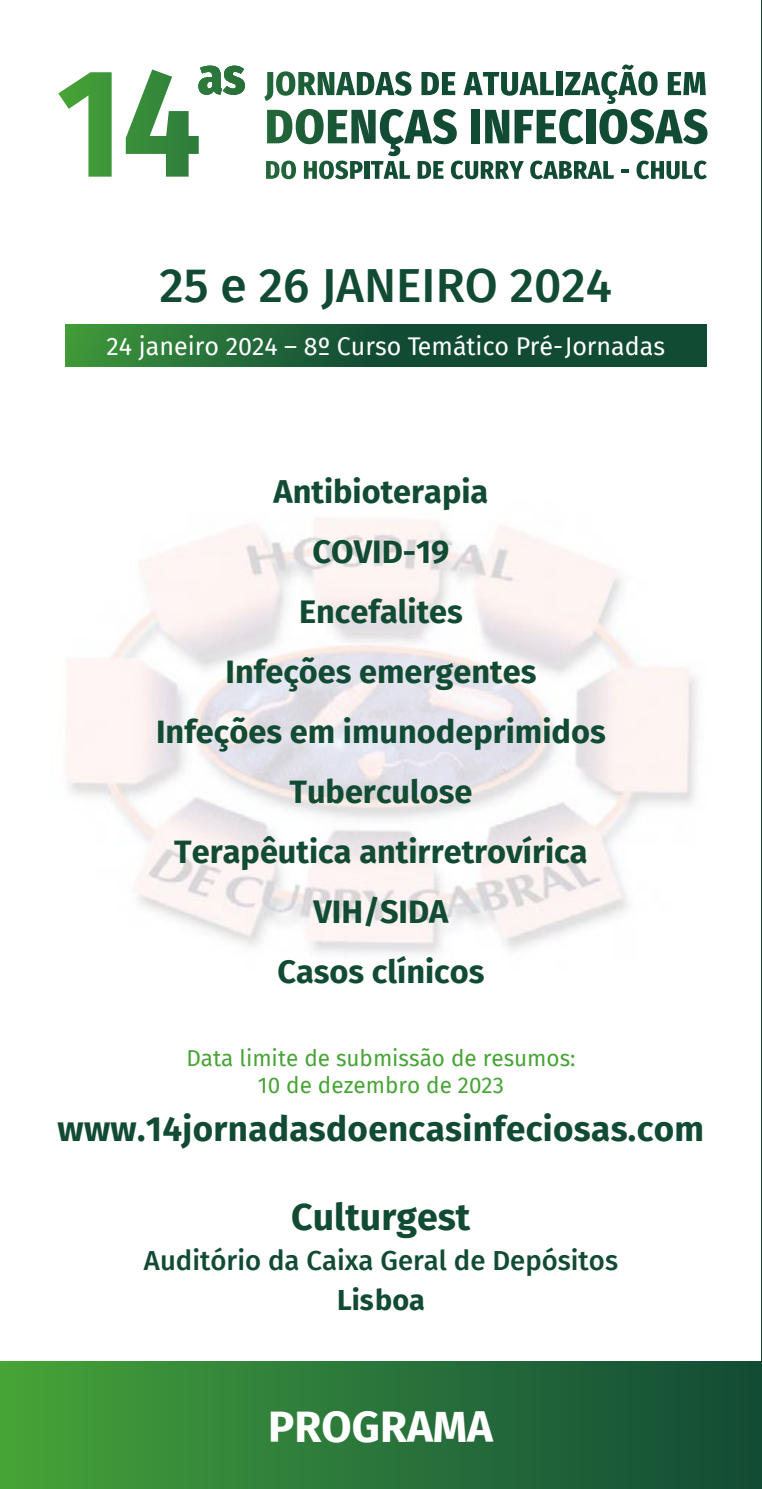
<style>
.page{position:relative;width:762px;height:1489px;background:#fff}
.page>*{position:absolute;margin:0;border:0;box-sizing:border-box;transform-origin:0 0}
.t1{font:500 47.75px "Fira Sans";color:#124b34}
.t2{font:700 43.75px "Fira Sans";color:#fff}
.t3{font:700 37.5px "Fira Sans";color:#124b34}
.t4{font:700 35px "Fira Sans";letter-spacing:.01em;color:#124b34}
.t5{font:700 32.5px/60px "Fira Sans";color:#124b34;text-align:center}
.t6{font:700 28.75px "Fira Sans";color:#124b34}
.t7{font:500 27.5px "Fira Sans";color:#124b34}
.t8{font:25px "Fira Sans";color:#fff}
.t9{font:22.5px/27px "Fira Sans";color:#47a435;text-align:center}
</style>
<div class="page">
<hr style="left:761px;top:0;width:1px;height:1488px;background:#124b34">
<img style="left:67px;top:518px;width:630px;height:436px">
<div style="left:0;top:1361px;width:762px;height:127px;background:linear-gradient(to right,#45a23a,#114a38)"></div>
<svg style="left:66px;top:324px;width:640px;height:42px;background:#1c5d36"></svg>
<svg style="left:264px;top:64px;width:443px;height:115px"></svg>
<svg style="left:58px;top:72px;width:54px;height:105px"></svg>
<svg style="left:126px;top:66px;width:119px;height:111px"></svg>
<h1 class="t1" style="left:160px;top:247px;width:454px">25 e 26 JANEIRO 2024</h1>
<p class="t8" style="left:107px;top:327px;width:560px">24 janeiro 2024 – 8º Curso Temático Pré-Jornadas</p>
<p class="t5" style="left:156px;top:459px;width:451px">Antibioterapia<br>COVID-19<br>Encefalites<br>Infeções emergentes<br>Infeções em imunodeprimidos<br>Tuberculose<br>Terapêutica antirretrovírica<br>VIH/SIDA<br>Casos clínicos</p>
<p class="t9" style="left:186px;top:1043px;width:391px">Data limite de submissão de resumos:<br>10 de dezembro de 2023</p>
<p class="t4" style="left:57px;top:1098px;width:648px">www.14jornadasdoencasinfeciosas.com</p>
<p class="t3" style="left:291px;top:1185px;width:181px">Culturgest</p>
<p class="t7" style="left:144px;top:1238px;width:476px">Auditório da Caixa Geral de Depósitos</p>
<p class="t6" style="left:337px;top:1275px;width:89px">Lisboa</p>
<h2 class="t2" style="left:268px;top:1389px;width:226px">PROGRAMA</h2>
</div>
